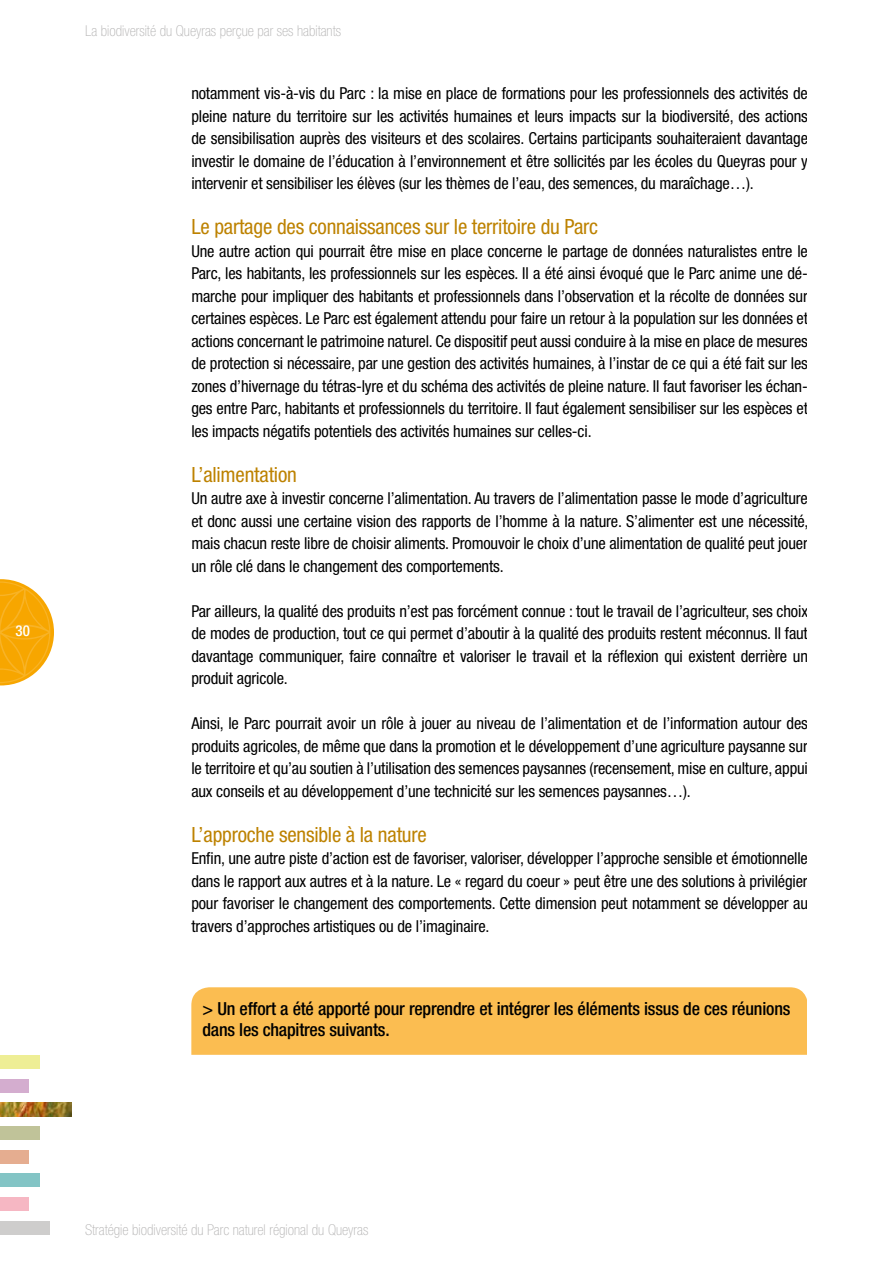
<style>
.page{position:relative;width:893px;height:1263px;background:#fff}
.page>*{position:absolute;margin:0;border:0;box-sizing:border-box;transform-origin:0 0}
.t1{font:condensed 21px "Helvetica Neue LT Std";letter-spacing:-.01em;color:#bd8200}
.t2{font:500 condensed 18px/21px "Helvetica Neue LT Std";letter-spacing:-.01em;color:#000}
.t3{font:condensed 16.5px/22.5px "Helvetica Neue LT Std";letter-spacing:-.01em;color:#000;text-align:justify}
.t4{font:100 condensed 15px "Helvetica Neue LT Std";color:#b5b4b4}
.t5{font:500 condensed 15px "Helvetica Neue LT Std";color:#fff}
</style>
<div class="page">
<svg style="left:0;top:579px;width:54px;height:106px"></svg>
<div style="left:0;top:1078px;width:29px;height:14px;background:#d4adcf"></div>
<div style="left:0;top:1173px;width:39px;height:14px;background:#83c4c5"></div>
<div style="left:0;top:1150px;width:29px;height:14px;background:#e5ad90"></div>
<div style="left:0;top:1221px;width:50px;height:14px;background:#cecdcc"></div>
<div style="left:0;top:1126px;width:39px;height:14px;background:#c0c399"></div>
<div style="left:0;top:1197px;width:28px;height:14px;background:#f6b7c3"></div>
<img style="left:0;top:1102px;width:72px;height:14px">
<div style="left:0;top:1055px;width:39px;height:14px;background:#eeee95"></div>
<div style="left:191px;top:987px;width:616px;height:68px;background:#fbbd51"></div>
<p class="t5" style="left:16px;top:622px;width:16px">30</p>
<p class="t4" style="left:85px;top:22px;width:258px">La biodiversité du Queyras perçue par ses habitants</p>
<p class="t3" style="left:191px;top:82px;width:618px">notamment vis-à-vis du Parc : la mise en place de formations pour les professionnels des activités de pleine nature du territoire sur les activités humaines et leurs impacts sur la biodiversité, des actions de sensibilisation auprès des visiteurs et des scolaires. Certains participants souhaiteraient davantage investir le domaine de l’éducation à l’environnement et être sollicités par les écoles du Queyras pour y intervenir et sensibiliser les élèves (sur les thèmes de l’eau, des semences, du maraîchage…).</p>
<p class="t1" style="left:191px;top:214px;width:408px">Le partage des connaissances sur le territoire du Parc</p>
<p class="t3" style="left:191px;top:239px;width:618px">Une autre action qui pourrait être mise en place concerne le partage de données naturalistes entre le Parc, les habitants, les professionnels sur les espèces. Il a été ainsi évoqué que le Parc anime une dé&shy;marche pour impliquer des habitants et professionnels dans l’observation et la récolte de données sur certaines espèces. Le Parc est également attendu pour faire un retour à la population sur les données et actions concernant le patrimoine naturel. Ce dispositif peut aussi conduire à la mise en place de mesures de protection si nécessaire, par une gestion des activités humaines, à l’instar de ce qui a été fait sur les zones d’hivernage du tétras-lyre et du schéma des activités de pleine nature. Il faut favoriser les échan&shy;ges entre Parc, habitants et professionnels du territoire. Il faut également sensibiliser sur les espèces et les impacts négatifs potentiels des activités humaines sur celles-ci.</p>
<p class="t1" style="left:191px;top:462px;width:107px">L’alimentation</p>
<p class="t3" style="left:191px;top:487px;width:619px">Un autre axe à investir concerne l’alimentation. Au travers de l’alimentation passe le mode d’agriculture et donc aussi une certaine vision des rapports de l’homme à la nature. S’alimenter est une nécessité, mais chacun reste libre de choisir aliments. Promouvoir le choix d’une alimentation de qualité peut jouer un rôle clé dans le changement des comportements.</p>
<p class="t3" style="left:191px;top:599px;width:618px">Par ailleurs, la qualité des produits n’est pas forcément connue : tout le travail de l’agriculteur, ses choix de modes de production, tout ce qui permet d’aboutir à la qualité des produits restent méconnus. Il faut davantage communiquer, faire connaître et valoriser le travail et la réflexion qui existent derrière un produit agricole.</p>
<p class="t3" style="left:191px;top:712px;width:618px">Ainsi, le Parc pourrait avoir un rôle à jouer au niveau de l’alimentation et de l’information autour des produits agricoles, de même que dans la promotion et le développement d’une agriculture paysanne sur le territoire et qu’au soutien à l’utilisation des semences paysannes (recensement, mise en culture, appui aux conseils et au développement d’une technicité sur les semences paysannes…).</p>
<p class="t1" style="left:191px;top:822px;width:237px">L’approche sensible à la nature</p>
<p class="t3" style="left:191px;top:847px;width:618px">Enfin, une autre piste d’action est de favoriser, valoriser, développer l’approche sensible et émotionnelle dans le rapport aux autres et à la nature. Le « regard du coeur » peut être une des solutions à privilégier pour favoriser le changement des comportements. Cette dimension peut notamment se développer au travers d’approches artistiques ou de l’imaginaire.</p>
<p class="t2" style="left:202px;top:998px;width:590px">&gt; Un effort a été apporté pour reprendre et intégrer les éléments issus de ces réunions dans les chapitres suivants.</p>
<p class="t4" style="left:85px;top:1221px;width:285px">Stratégie biodiversité du Parc naturel régional du Queyras</p>
</div>
